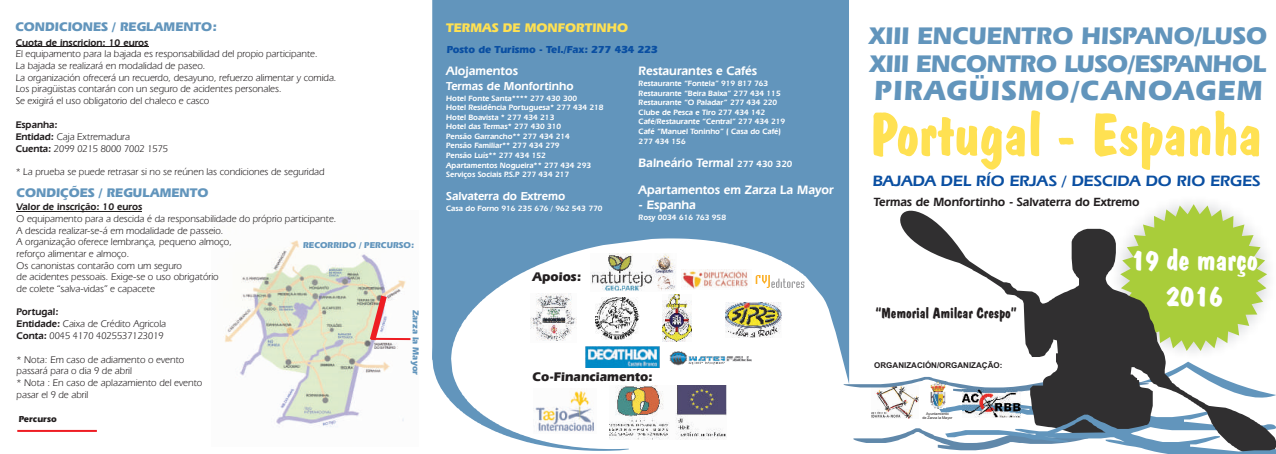
<style>
.page{position:relative;width:1276px;height:454px;background:#fff}
.page>*{position:absolute;margin:0;border:0;box-sizing:border-box;transform-origin:0 0}
.t1{font:60.4px "Dom Bold BT";color:#ffe152}
.t2{font:29.6px/35.9px "Dom Bold BT";color:#fff;text-align:center}
.t3{font:700 28.8px "Eras IT Cby BT";letter-spacing:.045em;color:#6295bc}
.t4{font:700 25px/27.9px "Eras IT Cby BT";letter-spacing:-.015em;color:#6295bc}
.t5{font:700 15.6px "Eras IT Cby BT";color:#0a4fa2;scale:1.08 1}
.t6{font:15px "Dom Bold BT";color:#231f20}
.t7{font:700 13px "Eras IT Cby BT";color:#6295bc}
.t8{font:700 13px "Eras IT Cby BT";color:#231f20}
.t9{font:700 13px "Eras IT Cby BT";color:#ffe152}
.t10{font:700 12.7px/26.4px "Eras IT Cby BT";color:#fff}
.t11{font:700 12.4px "Eras IT Cby BT";color:#231f20}
.t12{font:700 12px "Eras IT Cby BT";color:#fff}
.t13{font:700 10.6px "Eras IT Cby BT";color:#0a4fa2}
.t14{font:10px/11.6px "Eras IT Cby BT";color:#231f20}
.t15{font:700 10px "Eras IT Cby BT";color:#231f20}
.t16{font:700 9px "Eras IT Cby BT";color:#6295bc}
.t17{font:700 9px "Eras IT Cby BT";color:#231f20}
.t18{font:700 8.8px "Eras IT Cby BT";color:#6295bc}
.t19{font:700 8px/9.6px "Eras IT Cby BT";color:#fff}
.t20{font:700 8px "Arial";color:#231f20}
.t21{font:3.7px/4.2px "Arial";color:#231f20;text-align:center}
.s1{font-weight:700}
.s2{font-size:9.4px}
</style>
<div class="page">
<div style="left:432px;top:0;width:417px;height:361px;background:#6295bc"></div>
<img style="left:223px;top:239px;width:188px;height:188px">
<svg style="left:900px;top:202px;width:370px;height:159px"></svg>
<svg style="left:843px;top:361px;width:433px;height:93px"></svg>
<hr style="left:16px;top:47px;width:132px;height:1px;background:#231f20">
<svg style="left:366px;top:289px;width:25px;height:57px"></svg>
<hr style="left:371px;top:338px;width:39px;height:2px;background:#ee1d23">
<hr style="left:17px;top:429px;width:80px;height:2px;background:#ee1d23">
<svg style="left:432px;top:229px;width:399px;height:221px"></svg>
<img style="left:609px;top:385px;width:118px;height:54px">
<hr style="left:17px;top:211px;width:125px;height:1px;background:#231f20">
<img style="left:963px;top:390px;width:58px;height:27px">
<img style="left:930px;top:381px;width:15px;height:27px">
<img style="left:530px;top:293px;width:47px;height:50px">
<img style="left:662px;top:294px;width:30px;height:47px">
<img style="left:596px;top:297px;width:43px;height:42px">
<img style="left:681px;top:269px;width:71px;height:21px">
<img style="left:725px;top:302px;width:56px;height:35px">
<svg style="left:755px;top:275px;width:49px;height:13px"></svg>
<img style="left:533px;top:388px;width:63px;height:45px">
<img style="left:586px;top:346px;width:73px;height:21px">
<img style="left:669px;top:347px;width:82px;height:18px">
<h3 class="t7" style="left:15px;top:21px;width:203px">CONDICIONES / REGLAMENTO:</h3>
<p class="t15" style="left:16px;top:38px;width:134px">Cuota de inscricion: 10 euros</p>
<p class="t14" style="left:16px;top:49px;width:322px">El equipamento para la bajada es responsabilidad del propio participante.<br>La bajada se realizará en modalidad de paseo.<br>La organización ofrecerá un recuerdo, desayuno, refuerzo alimentar y comida.<br>Los piragüistas contarán con un seguro de acidentes personales.<br>Se exigirá el uso obligatorio del chaleco e casco</p>
<p class="t14" style="left:16px;top:119px;width:154px;line-height:12px"><span class="s1">Espanha:<br>Entidad:</span> Caja Extremadura<br><span class="s1">Cuenta:</span> 2099 0215 8000 7002 1575</p>
<p class="t14" style="left:16px;top:166px;width:310px">* La prueba se puede retrasar si no se reúnen las condiciones de seguridad</p>
<h3 class="t7" style="left:17px;top:187px;width:193px">CONDIÇÕES / REGULAMENTO</h3>
<p class="t15" style="left:17px;top:202px;width:127px">Valor de inscrição: 10 euros</p>
<p class="t14" style="left:17px;top:213px;width:321px">O equipamento para a descida é da responsabilidade do próprio participante.<br>A descida realizar-se-á em modalidade de passeio.<br>A organização oferece lembrança, pequeno almoço,<br>reforço alimentar e almoço.<br>Os canonistas contarão com um seguro<br>de acidentes pessoais. Exige-se o uso obrigatório<br>de colete “salva-vidas” e capacete</p>
<p class="t14" style="left:17px;top:306px;width:151px;line-height:12px"><span class="s1">Portugal:<br>Entidade:</span> Caixa de Crédito Agricola<br><span class="s1">Conta:</span> 0045 4170 4025537123019</p>
<p class="t14" style="left:17px;top:354px;width:187px">* Nota: Em caso de adiamento o evento passará para o dia 9 de abril<br>* Nota : En caso de aplazamiento del evento pasar el 9 de abril</p>
<p class="t18" style="left:303px;top:241px;width:113px">RECORRIDO / PERCURSO:</p>
<p class="t16" style="left:420px;top:309px;width:67px;rotate:90deg">Zarza la Mayor</p>
<p class="t17" style="left:19px;top:414px;width:39px">Percurso</p>
<h3 class="t9" style="left:446px;top:22px;width:183px">TERMAS DE MONFORTINHO</h3>
<p class="t13" style="left:447px;top:45px;width:213px">Posto de Turismo - Tel./Fax: 277 434 223</p>
<p class="t10" style="left:446px;top:59px;width:73px">Alojamentos</p>
<p class="t12" style="left:446px;top:81px;width:129px">Termas de Monfortinho</p>
<p class="t19" style="left:446px;top:94px;width:159px">Hotel Fonte Santa**** 277 430 300<br>Hotel Residência Portuguesa* 277 434 218<br>Hotel Boavista * 277 434 213<br>Hotel das Termas* 277 430 310<br>Pensão Garrancho** 277 434 214<br>Pensão Familiar** 277 434 279<br>Pensão Luís** 277 434 152<br>Apartamentos Nogueira** 277 434 293<br>Serviços Sociais P.S.P 277 434 217</p>
<p class="t12" style="left:446px;top:191px;width:121px">Salvaterra do Extremo</p>
<p class="t19" style="left:446px;top:204px;width:158px">Casa do Forno 916 235 676 / 962 543 770</p>
<h3 class="t8" style="left:532px;top:271px;width:50px">Apoios:</h3>
<p class="t10" style="left:638px;top:59px;width:120px">Restaurantes e Cafés</p>
<p class="t19" style="left:638px;top:79px;width:148px">Restaurante “Fontela” 919 817 763<br>Restaurante “Beira Baixa” 277 434 115<br>Restaurante “O Paladar” 277 434 220<br>Clube de Pesca e Tiro 277 434 142<br>Café/Restaurante “Central” 277 434 219<br>Café “Manuel Toninho” ( Casa do Café)<br>277 434 156</p>
<p class="t10" style="left:638px;top:150px;width:196px">Balneário Termal <span class="s2">277 430 320<br></span>Apartamentos em Zarza La Mayor</p>
<p class="t10" style="left:638px;top:192px;width:59px">- Espanha</p>
<p class="t19" style="left:638px;top:212px;width:89px">Rosy 0034 616 763 958</p>
<h3 class="t8" style="left:532px;top:371px;width:122px">Co-Financiamento:</h3>
<h3 class="t4" style="left:869px;top:24px;width:399px">XIII ENCUENTRO HISPANO/LUSO<br>XIII ENCONTRO LUSO/ESPANHOL</h3>
<h3 class="t3" style="left:874px;top:78px;width:390px">PIRAGÜISMO/CANOAGEM</h3>
<h1 class="t1" style="left:869px;top:109px;width:394px">Portugal - Espanha</h1>
<h3 class="t5" style="left:872px;top:174px;width:360px">BAJADA DEL RÍO ERJAS / DESCIDA DO RIO ERGES</h3>
<p class="t11" style="left:874px;top:197px;width:267px">Termas de Monfortinho - Salvaterra do Extremo</p>
<h3 class="t6" style="left:875px;top:306px;width:143px">“Memorial Amilcar Crespo”</h3>
<p class="t20" style="left:874px;top:362px;width:129px">ORGANIZACIÓN/ORGANIZAÇÃO:</p>
<p class="t21" style="left:922px;top:412px;width:32px">Ayuntamiento<br>de Zarza la Mayor</p>
<h2 class="t2" style="left:1130px;top:244px;width:128px">19 de março<br>2016</h2>
</div>
